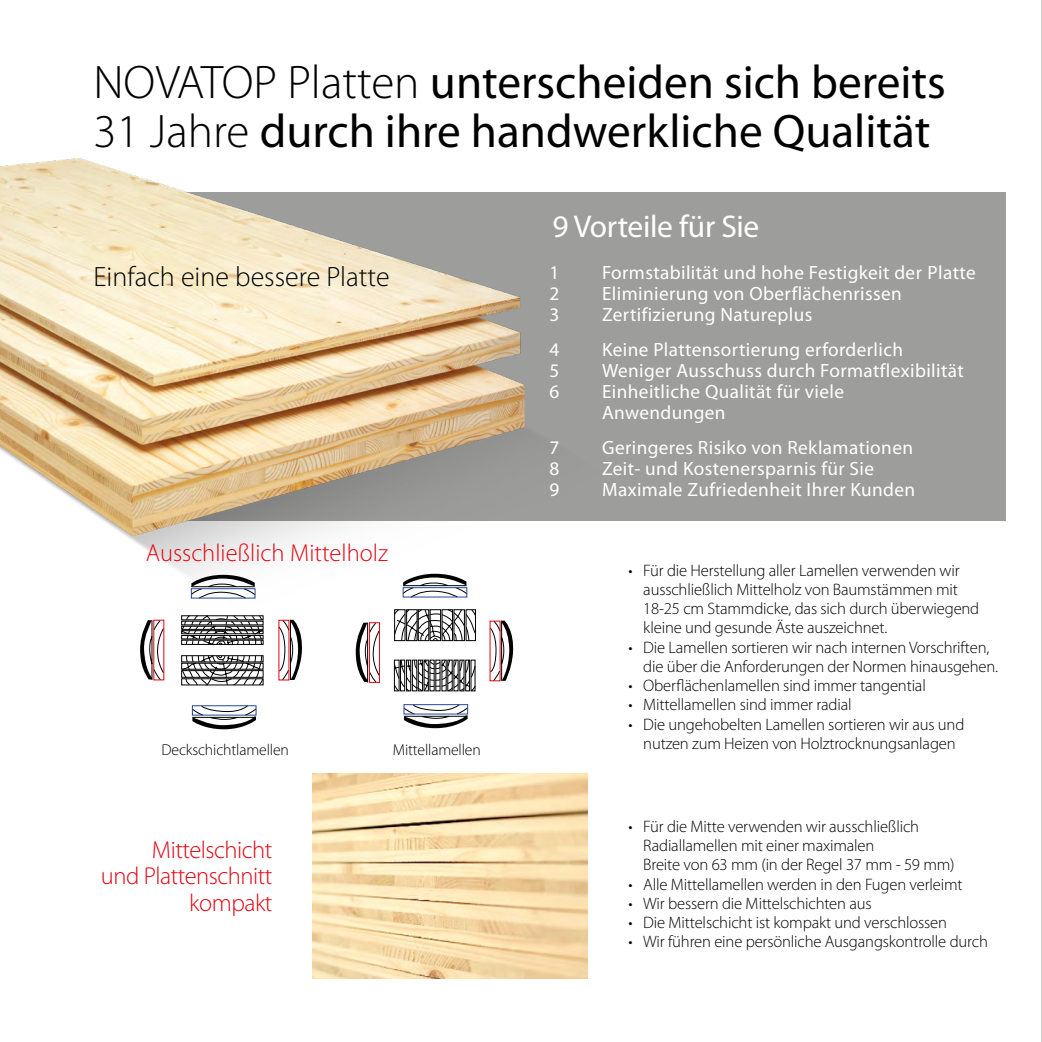
<style>
.page{position:relative;width:1042px;height:1042px;background:#fff}
.page>*{position:absolute;margin:0;border:0;box-sizing:border-box;transform-origin:0 0}
.t1{font:47.25px/49px "Myriad Pro";color:#000}
.t2{font:31.5px "Myriad Pro";letter-spacing:-.01em;color:#fff}
.t3{font:300 28px "Myriad Pro";color:#000}
.t4{font:300 24.5px/26.2px "Myriad Pro";letter-spacing:-.02em;color:#e30613;text-align:right}
.t5{font:300 24.5px "Myriad Pro";color:#e30613}
.t6{font:19.25px/21px "Myriad Pro";letter-spacing:.02em;color:#fff}
.t7{font:300 16.62px/19.2px "Myriad Pro";letter-spacing:-.01em;color:#000}
.t8{font:300 15.75px "Myriad Pro";letter-spacing:-.01em;color:#000}
.s1{font-weight:300}
</style>
<div class="page">
<hr style="left:1041px;top:0;width:1px;height:1042px;background:#9d9d9c">
<div style="left:163px;top:192px;width:842px;height:329px;background:#9d9d9c"></div>
<img style="left:0;top:158px;width:525px;height:549px">
<img style="left:313px;top:773px;width:274px;height:206px">
<svg style="left:135px;top:620px;width:29px;height:70px"></svg>
<svg style="left:278px;top:619px;width:24px;height:61px"></svg>
<svg style="left:192px;top:707px;width:64px;height:22px"></svg>
<div style="left:192px;top:705px;width:64px;height:10px;border:1px solid #2a4797"></div>
<svg style="left:191px;top:575px;width:65px;height:23px"></svg>
<div style="left:191px;top:588px;width:64px;height:10px;border:1px solid #2a4797"></div>
<svg style="left:181px;top:615px;width:83px;height:71px"></svg>
<svg style="left:356px;top:622px;width:23px;height:61px"></svg>
<div style="left:369px;top:622px;width:11px;height:60px;border:1px solid #e30613"></div>
<svg style="left:404px;top:706px;width:64px;height:22px"></svg>
<div style="left:404px;top:704px;width:64px;height:10px;border:1px solid #2a4797"></div>
<svg style="left:403px;top:574px;width:64px;height:21px"></svg>
<div style="left:403px;top:587px;width:64px;height:10px;border:1px solid #2a4797"></div>
<svg style="left:394px;top:609px;width:131px;height:82px"></svg>
<h1 class="t1" style="left:93px;top:57px;width:854px"><span class="s1">NOVATOP Platten</span> unterscheiden sich bereits<br><span class="s1">31 Jahre</span> durch ihre handwerkliche Qualität</h1>
<h3 class="t3" style="left:93px;top:260px;width:298px">Einfach eine bessere Platte</h3>
<h3 class="t5" style="left:146px;top:537px;width:243px">Ausschließlich Mittelholz</h3>
<p class="t8" style="left:161px;top:740px;width:129px">Deckschichtlamellen</p>
<p class="t8" style="left:393px;top:740px;width:90px">Mittellamellen</p>
<h3 class="t4" style="left:101px;top:836px;width:173px">Mittelschicht<br>und Plattenschnitt kompakt</h3>
<h2 class="t2" style="left:553px;top:207px;width:208px">9 Vorteile für Sie</h2>
<p class="t6" style="left:549px;top:262px;width:11px">1</p>
<p class="t6" style="left:602px;top:262px;width:375px">Formstabilität und hohe Festigkeit der Platte</p>
<p class="t6" style="left:549px;top:283px;width:11px">2</p>
<p class="t6" style="left:602px;top:283px;width:301px">Eliminierung von Oberflächenrissen</p>
<p class="t6" style="left:549px;top:304px;width:11px">3</p>
<p class="t6" style="left:602px;top:304px;width:212px">Zertifizierung Natureplus</p>
<p class="t6" style="left:549px;top:339px;width:11px">4</p>
<p class="t6" style="left:602px;top:339px;width:302px">Keine Plattensortierung erforderlich</p>
<p class="t6" style="left:549px;top:360px;width:11px">5</p>
<p class="t6" style="left:602px;top:360px;width:363px">Weniger Ausschuss durch Formatflexibilität</p>
<p class="t6" style="left:549px;top:381px;width:11px">6</p>
<p class="t6" style="left:602px;top:381px;width:243px">Einheitliche Qualität für viele<br>Anwendungen</p>
<p class="t6" style="left:549px;top:437px;width:11px">7</p>
<p class="t6" style="left:602px;top:437px;width:312px">Geringeres Risiko von Reklamationen</p>
<p class="t6" style="left:549px;top:458px;width:11px">8</p>
<p class="t6" style="left:602px;top:458px;width:273px">Zeit- und Kostenersparnis für Sie</p>
<p class="t6" style="left:549px;top:479px;width:11px">9</p>
<p class="t6" style="left:602px;top:479px;width:315px">Maximale Zufriedenheit Ihrer Kunden</p>
<p class="t7" style="left:643px;top:560px;width:337px;text-indent:-15px">• Für die Herstellung aller Lamellen verwenden wir ausschließlich Mittelholz von Baumstämmen mit 18-25 cm Stammdicke, das sich durch überwiegend kleine und gesunde Äste auszeichnet.</p>
<p class="t7" style="left:643px;top:637px;width:356px;text-indent:-15px">• Die Lamellen sortieren wir nach internen Vorschriften, die über die Anforderungen der Normen hinausgehen.</p>
<p class="t7" style="left:628px;top:676px;width:299px">• Oberflächenlamellen sind immer tangential</p>
<p class="t7" style="left:628px;top:695px;width:225px">• Mittellamellen sind immer radial</p>
<p class="t7" style="left:628px;top:714px;width:337px;text-align:center">• Die ungehobelten Lamellen sortieren wir aus und nutzen zum Heizen von Holztrocknungsanlagen</p>
<p class="t7" style="left:643px;top:816px;width:313px;text-indent:-15px">• Für die Mitte verwenden wir ausschließlich<br>Radiallamellen mit einer maximalen<br>Breite von 63 mm (in der Regel 37 mm - 59 mm)</p>
<p class="t7" style="left:628px;top:874px;width:336px">• Alle Mittellamellen werden in den Fugen verleimt</p>
<p class="t7" style="left:628px;top:893px;width:245px">• Wir bessern die Mittelschichten aus</p>
<p class="t7" style="left:628px;top:913px;width:320px">• Die Mittelschicht ist kompakt und verschlossen</p>
<p class="t7" style="left:628px;top:932px;width:361px">• Wir führen eine persönliche Ausgangskontrolle durch</p>
</div>
